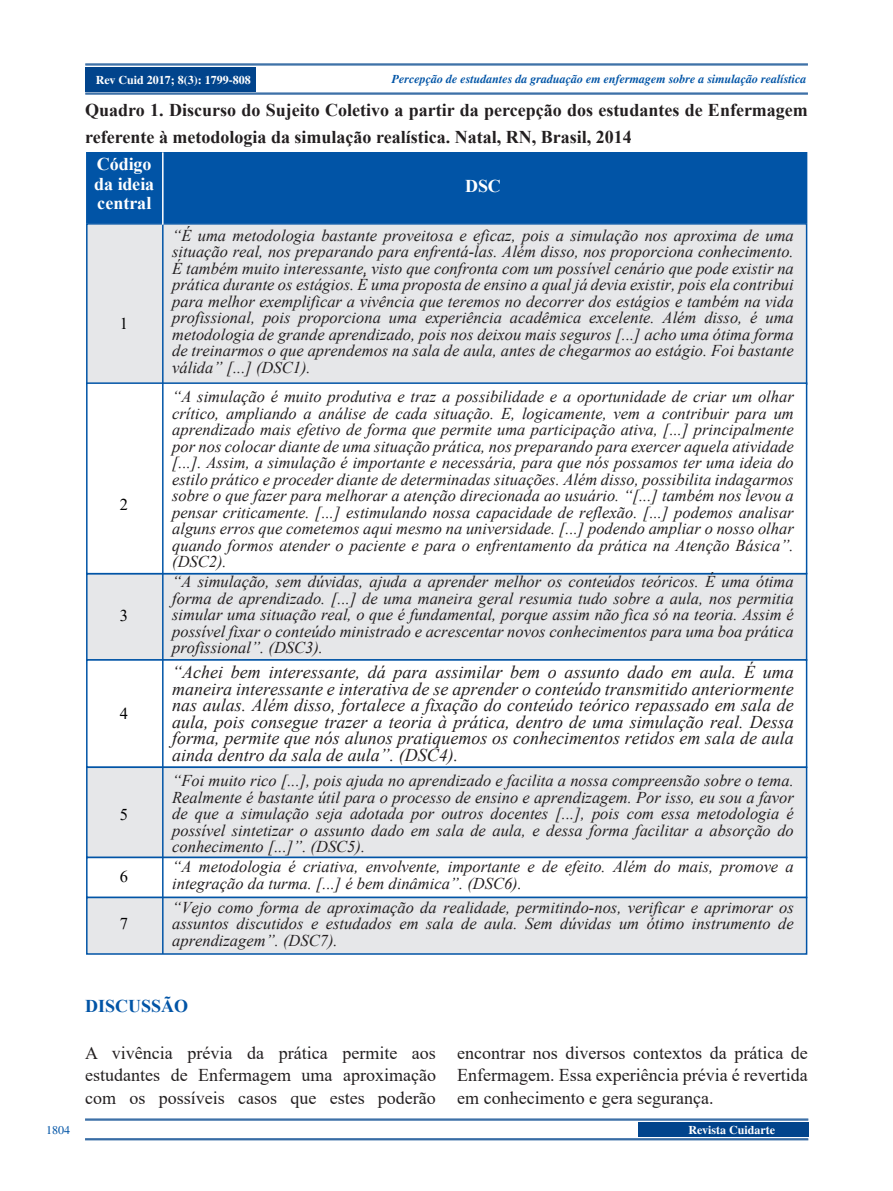
<style>
.page{position:relative;width:893px;height:1191px;background:#fff}
.page>*{position:absolute;margin:0;border:0;box-sizing:border-box;transform-origin:0 0}
.t1{font:italic 18px/16.5px "Times New Roman";color:#231f20;text-align:justify}
.t2{font:18px/22.5px "Times New Roman";color:#231f20;text-align:justify}
.t3{font:700 18px/27px "Times New Roman";color:#231f20}
.t4{font:700 18px/19.5px "Times New Roman";letter-spacing:-.01em;color:#fff}
.t5{font:700 18px "Times New Roman";color:#0154a6}
.t6{font:italic 16.5px/16.5px "Times New Roman";color:#231f20;text-align:justify}
.t7{font:16.5px "Times New Roman";color:#000001}
.t8{font:italic 700 12px "Times";color:#0154a6}
.t9{font:700 12px "Times";color:#fff}
.t10{font:12px "Times";color:#0154a6}
</style>
<div class="page">
<hr style="left:85px;top:64px;width:723px;height:1px;background:#01448c">
<hr style="left:85px;top:65px;width:723px;height:1px;background:#01448c">
<hr style="left:85px;top:93px;width:723px;height:1px;background:#01448c">
<hr style="left:85px;top:94px;width:723px;height:1px;background:#01448c">
<hr style="left:85px;top:1119px;width:723px;height:1px;background:#01448c">
<hr style="left:85px;top:1118px;width:723px;height:1px;background:#01448c">
<hr style="left:85px;top:1139px;width:723px;height:1px;background:#01448c">
<hr style="left:85px;top:1138px;width:723px;height:1px;background:#01448c">
<div style="left:638px;top:1122px;width:170px;height:14px;background:#01448c"></div>
<div style="left:85px;top:67px;width:170px;height:24px;background:#01448c"></div>
<div style="left:87px;top:152px;width:720px;height:70px;background:#0154a6"></div>
<div style="left:86px;top:152px;width:721px;height:71px;border:2px solid #0154a6"></div>
<div style="left:87px;top:224px;width:720px;height:160px;background:#e6e7e9"></div>
<div style="left:86px;top:223px;width:721px;height:162px;border:2px solid #0154a6"></div>
<div style="left:87px;top:573px;width:720px;height:87px;background:#e6e7e9"></div>
<div style="left:86px;top:659px;width:721px;height:109px;border:2px solid #0154a6"></div>
<div style="left:87px;top:767px;width:720px;height:90px;background:#e6e7e9"></div>
<div style="left:86px;top:766px;width:721px;height:92px;border:2px solid #0154a6"></div>
<div style="left:86px;top:856px;width:721px;height:42px;border:2px solid #0154a6"></div>
<div style="left:87px;top:897px;width:720px;height:57px;background:#e6e7e9"></div>
<div style="left:86px;top:896px;width:721px;height:58px;border:2px solid #0154a6"></div>
<div style="left:86px;top:382px;width:721px;height:192px;border:2px solid #0154a6"></div>
<hr style="left:162px;top:224px;width:2px;height:730px;background:#0154a6">
<hr style="left:162px;top:152px;width:2px;height:73px;background:#fff">
<p class="t9" style="left:96px;top:73px;width:157px">Rev Cuid 2017; 8(3): 1799-808</p>
<p class="t8" style="left:392px;top:72px;width:416px">Percepção de estudantes da graduação em enfermagem sobre a simulação realística</p>
<p class="t3" style="left:85px;top:96px;width:724px">Quadro 1. Discurso do Sujeito Coletivo a partir da percepção dos estudantes de Enfermagem referente à metodologia da simulação realística. Natal, RN, Brasil, 2014</p>
<p class="t4" style="left:94px;top:154px;width:61px">Código da ideia central</p>
<p class="t4" style="left:465px;top:176px;width:37px">DSC</p>
<p class="t7" style="left:120px;top:312px;width:10px">1</p>
<p class="t7" style="left:120px;top:493px;width:10px">2</p>
<p class="t7" style="left:120px;top:604px;width:10px">3</p>
<p class="t7" style="left:120px;top:701px;width:10px">4</p>
<p class="t7" style="left:120px;top:803px;width:10px">5</p>
<p class="t7" style="left:120px;top:864px;width:10px">6</p>
<p class="t7" style="left:120px;top:911px;width:10px">7</p>
<p class="t6" style="left:172px;top:226px;width:623px">“É uma metodologia bastante proveitosa e eficaz, pois a simulação nos aproxima de uma situação real, nos preparando para enfrentá-las. Além disso, nos proporciona conhecimento.<br>É também muito interessante, visto que confronta com um possível cenário que pode existir na prática durante os estágios. É uma proposta de ensino a qual já devia existir, pois ela contribui para melhor exemplificar a vivência que teremos no decorrer dos estágios e também na vida profissional, pois proporciona uma experiência acadêmica excelente. Além disso, é uma metodologia de grande aprendizado, pois nos deixou mais seguros [...] acho uma ótima forma de treinarmos o que aprendemos na sala de aula, antes de chegarmos ao estágio. Foi bastante válida” [...] (DSC1).</p>
<p class="t6" style="left:172px;top:388px;width:623px">“A simulação é muito produtiva e traz a possibilidade e a oportunidade de criar um olhar crítico, ampliando a análise de cada situação. E, logicamente, vem a contribuir para um aprendizado mais efetivo de forma que permite uma participação ativa, [...] principalmente por nos colocar diante de uma situação prática, nos preparando para exercer aquela atividade [...]. Assim, a simulação é importante e necessária, para que nós possamos ter uma ideia do estilo prático e proceder diante de determinadas situações. Além disso, possibilita indagarmos sobre o que fazer para melhorar a atenção direcionada ao usuário. “[...] também nos levou a pensar criticamente. [...] estimulando nossa capacidade de reflexão. [...] podemos analisar alguns erros que cometemos aqui mesmo na universidade. [...] podendo ampliar o nosso olhar quando formos atender o paciente e para o enfrentamento da prática na Atenção Básica”. (DSC2).</p>
<p class="t6" style="left:172px;top:573px;width:623px">“A simulação, sem dúvidas, ajuda a aprender melhor os conteúdos teóricos. É uma ótima forma de aprendizado. [...] de uma maneira geral resumia tudo sobre a aula, nos permitia simular uma situação real, o que é fundamental, porque assim não fica só na teoria. Assim é possível fixar o conteúdo ministrado e acrescentar novos conhecimentos para uma boa prática profissional”. (DSC3).</p>
<p class="t1" style="left:172px;top:663px;width:623px">“Achei bem interessante, dá para assimilar bem o assunto dado em aula. É uma maneira interessante e interativa de se aprender o conteúdo transmitido anteriormente nas aulas. Além disso, fortalece a fixação do conteúdo teórico repassado em sala de aula, pois consegue trazer a teoria à prática, dentro de uma simulação real. Dessa forma, permite que nós alunos pratiquemos os conhecimentos retidos em sala de aula ainda dentro da sala de aula”. (DSC4).</p>
<p class="t6" style="left:172px;top:772px;width:623px">“Foi muito rico [...], pois ajuda no aprendizado e facilita a nossa compreensão sobre o tema.<br>Realmente é bastante útil para o processo de ensino e aprendizagem. Por isso, eu sou a favor de que a simulação seja adotada por outros docentes [...], pois com essa metodologia é possível sintetizar o assunto dado em sala de aula, e dessa forma facilitar a absorção do conhecimento [...]”. (DSC5).</p>
<p class="t6" style="left:172px;top:858px;width:623px">“A metodologia é criativa, envolvente, importante e de efeito. Além do mais, promove a integração da turma. [...] é bem dinâmica”. (DSC6).</p>
<p class="t6" style="left:172px;top:898px;width:623px">“Vejo como forma de aproximação da realidade, permitindo-nos, verificar e aprimorar os assuntos discutidos e estudados em sala de aula. Sem dúvidas um ótimo instrumento de aprendizagem”. (DSC7).</p>
<p class="t5" style="left:85px;top:993px;width:105px">DISCUSSÃO</p>
<p class="t2" style="left:85px;top:1040px;width:352px">A vivência prévia da prática permite aos estudantes de Enfermagem uma aproximação com os possíveis casos que estes poderão</p>
<p class="t2" style="left:457px;top:1040px;width:352px">encontrar nos diversos contextos da prática de Enfermagem. Essa experiência prévia é revertida em conhecimento e gera segurança.</p>
<p class="t10" style="left:46px;top:1123px;width:26px">1804</p>
<p class="t9" style="left:688px;top:1122px;width:88px">Revista Cuidarte</p>
</div>
